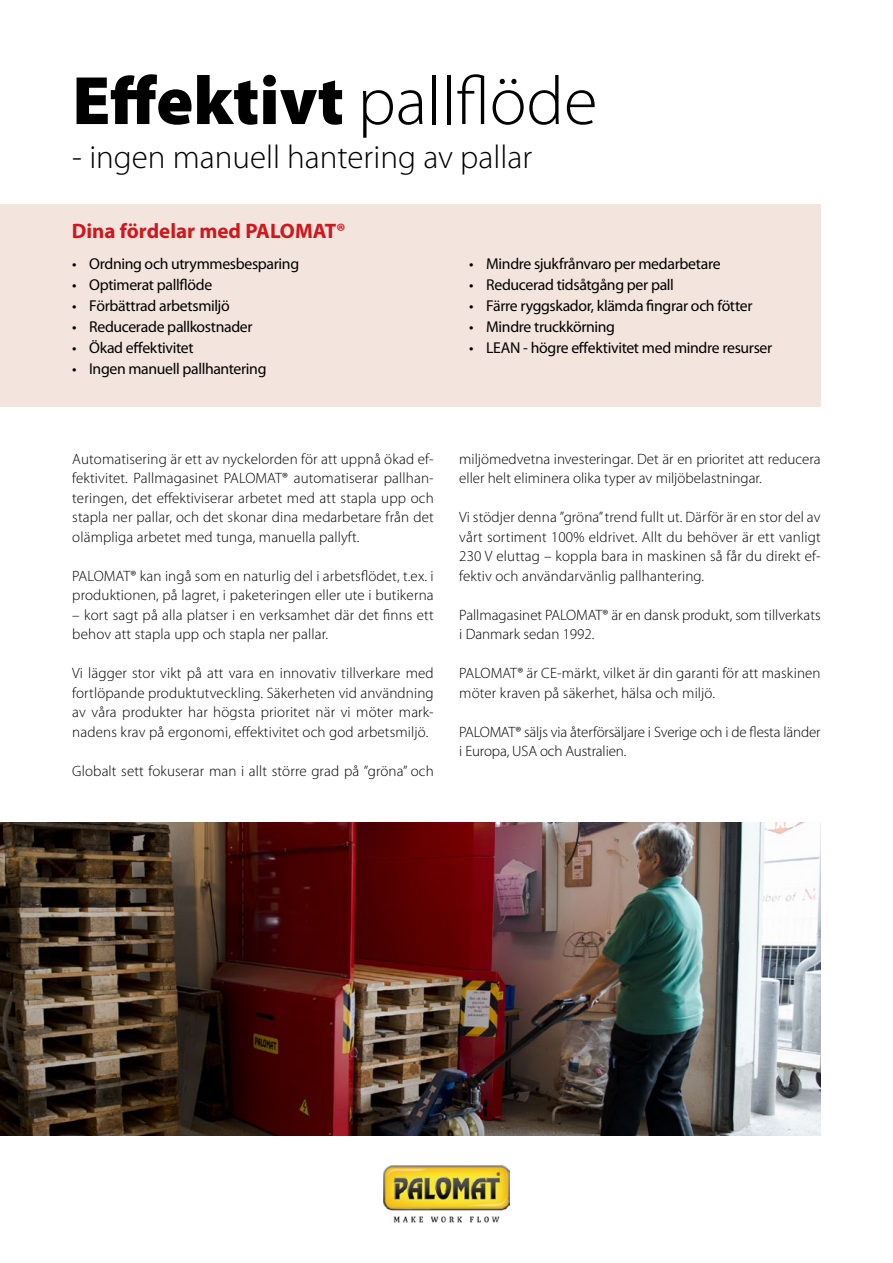
<style>
.page{position:relative;width:893px;height:1263px;background:#fff}
.page>*{position:absolute;margin:0;border:0;box-sizing:border-box;transform-origin:0 0}
.t1{font:900 69px "Myriad Pro";color:#000}
.t2{font:300 33px "Myriad Pro";color:#000}
.t3{font:700 21px "Myriad Pro";color:#ce171e}
.t4{font:15.75px "Myriad Pro";letter-spacing:-.02em;color:#000}
.broedSvensk{font:300 15px/19.5px "Myriad Pro";letter-spacing:.01em;color:#000}
.broedSvensk-2{font:300 15px/19.5px "Myriad Pro";letter-spacing:-.01em;color:#000}
.s1{font-weight:300}
</style>
<div class="page">
<img style="left:0;top:822px;width:821px;height:313px">
<div style="left:0;top:204px;width:821px;height:202px;background:#f3e5de"></div>
<img style="left:384px;top:1165px;width:125px;height:57px">
<p class="t1" style="left:72px;top:62px;width:527px">Effektivt <span class="s1">pallflöde</span></p>
<p class="t2" style="left:72px;top:138px;width:461px">- ingen manuell hantering av pallar</p>
<p class="t3" style="left:72px;top:217px;width:276px">Dina fördelar med PALOMAT®</p>
<p class="t4" style="left:72px;top:254px;width:228px">• Ordning och utrymmesbesparing</p>
<p class="t4" style="left:72px;top:275px;width:142px">• Optimerat pallflöde</p>
<p class="t4" style="left:72px;top:296px;width:159px">• Förbättrad arbetsmiljö</p>
<p class="t4" style="left:72px;top:317px;width:182px">• Reducerade pallkostnader</p>
<p class="t4" style="left:72px;top:338px;width:123px">• Ökad effektivitet</p>
<p class="t4" style="left:72px;top:359px;width:196px">• Ingen manuell pallhantering</p>
<p class="t4" style="left:469px;top:254px;width:253px">• Mindre sjukfrånvaro per medarbetare</p>
<p class="t4" style="left:469px;top:275px;width:206px">• Reducerad tidsåtgång per pall</p>
<p class="t4" style="left:469px;top:296px;width:285px">• Färre ryggskador, klämda fingrar och fötter</p>
<p class="t4" style="left:469px;top:317px;width:147px">• Mindre truckkörning</p>
<p class="t4" style="left:469px;top:338px;width:305px">• LEAN - högre effektivitet med mindre resurser</p>
<p class="broedSvensk" style="left:72px;top:449px;width:363px;text-align:justify">Automatisering är ett av nyckelorden för att uppnå ökad ef&shy;fektivitet. Pallmagasinet PALOMAT® automatiserar pallhan&shy;teringen, det effektiviserar arbetet med att stapla upp och stapla ner pallar, och det skonar dina medarbetare från det olämpliga arbetet med tunga, manuella pallyft.</p>
<p class="broedSvensk" style="left:72px;top:566px;width:363px">PALOMAT® kan ingå som en naturlig del i arbetsflödet, t.ex. i produktionen, på lagret, i paketeringen eller ute i butikerna</p>
<p class="broedSvensk" style="left:72px;top:605px;width:363px">– kort sagt på alla platser i en verksamhet där det finns ett behov att stapla upp och stapla ner pallar.</p>
<p class="broedSvensk" style="left:72px;top:664px;width:363px;text-align:justify">Vi lägger stor vikt på att vara en innovativ tillverkare med fortlöpande produktutveckling. Säkerheten vid användning av våra produkter har högsta prioritet när vi möter mark&shy;nadens krav på ergonomi, effektivitet och god arbetsmiljö.</p>
<p class="broedSvensk" style="left:72px;top:761px;width:363px">Globalt sett fokuserar man i allt större grad på ”gröna” och</p>
<p class="broedSvensk" style="left:459px;top:449px;width:363px">miljömedvetna investeringar. Det är en prioritet att reducera eller helt eliminera olika typer av miljöbelastningar.</p>
<p class="broedSvensk" style="left:459px;top:508px;width:363px;text-align:justify">Vi stödjer denna ”gröna” trend fullt ut. Därför är en stor del av vårt sortiment 100% eldrivet. Allt du behöver är ett vanligt 230 V eluttag – koppla bara in maskinen så får du direkt ef&shy;fektiv och användarvänlig pallhantering.</p>
<p class="broedSvensk" style="left:459px;top:605px;width:363px">Pallmagasinet PALOMAT® är en dansk produkt, som tillverkats i Danmark sedan 1992.</p>
<p class="broedSvensk" style="left:459px;top:664px;width:363px">PALOMAT® är CE-märkt, vilket är din garanti för att maskinen möter kraven på säkerhet, hälsa och miljö.</p>
<p class="broedSvensk-2" style="left:459px;top:722px;width:363px">PALOMAT® säljs via återförsäljare i Sverige och i de flesta länder i Europa, USA och Australien.</p>
</div>
